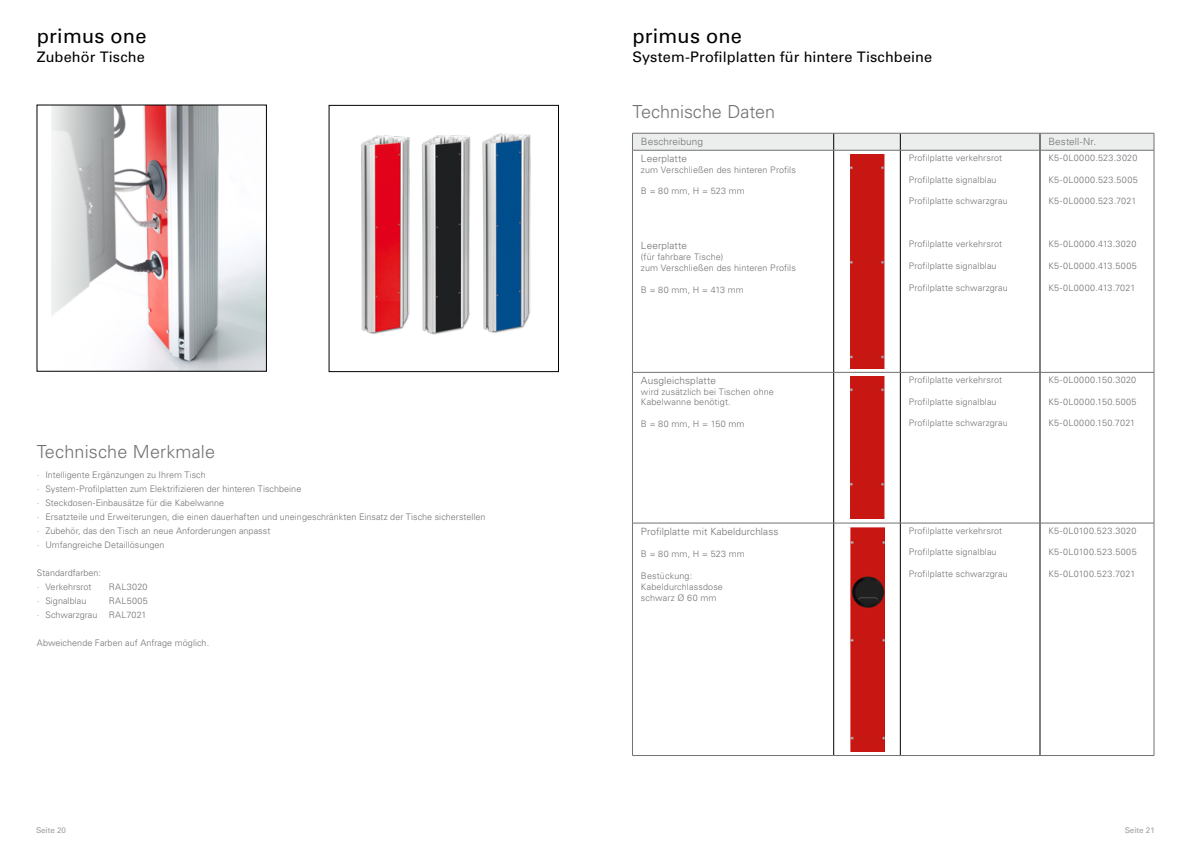
<style>
.page{position:relative;width:1191px;height:842px;background:#fff}
.page>*{position:absolute;margin:0;border:0;box-sizing:border-box;transform-origin:0 0}
.t1{font:20px "Univers LT Pro 55 Roman";letter-spacing:.01em;color:#000}
.t2{font:300 18px "Univers LT Pro 45";letter-spacing:.01em;color:#707172}
.t3{font:14.5px "Univers LT Pro 55 Roman";letter-spacing:.005em;color:#000}
.t4{font:300 10px "Univers LT Pro 45";letter-spacing:.01em;color:#707172}
.t5{font:300 9px/14px "Univers LT Pro 45";letter-spacing:.01em;color:#707172}
.t6{font:300 9px "Univers LT Pro 45";letter-spacing:.03em;color:#707172}
.t7{font:300 9px "Univers LT Pro 45";letter-spacing:.04em;color:#707172}
.t8{font:8px "Univers LT Pro 55 Roman";color:#9ea0a2}
</style>
<div class="page">
<hr style="left:833px;top:523px;width:1px;height:232px;background:#000">
<hr style="left:900px;top:523px;width:1px;height:232px;background:#000">
<hr style="left:1039px;top:523px;width:1px;height:232px;background:#000">
<hr style="left:833px;top:372px;width:1px;height:151px;background:#000">
<hr style="left:900px;top:372px;width:1px;height:151px;background:#000">
<hr style="left:1039px;top:372px;width:1px;height:151px;background:#000">
<hr style="left:833px;top:150px;width:1px;height:222px;background:#000">
<hr style="left:900px;top:150px;width:1px;height:222px;background:#000">
<hr style="left:1039px;top:150px;width:1px;height:222px;background:#000">
<svg style="left:632px;top:133px;width:522px;height:17px;background:#e3e4e4"></svg>
<hr style="left:632px;top:150px;width:201px;height:1px;background:#707172">
<hr style="left:632px;top:150px;width:1px;height:222px;background:#707172">
<hr style="left:833px;top:150px;width:67px;height:1px;background:#707172">
<hr style="left:900px;top:150px;width:140px;height:1px;background:#707172">
<hr style="left:1040px;top:150px;width:114px;height:1px;background:#707172">
<hr style="left:1153px;top:150px;width:1px;height:222px;background:#707172">
<hr style="left:632px;top:372px;width:201px;height:1px;background:#707172">
<hr style="left:632px;top:372px;width:1px;height:151px;background:#707172">
<hr style="left:833px;top:372px;width:67px;height:1px;background:#707172">
<hr style="left:900px;top:372px;width:140px;height:1px;background:#707172">
<hr style="left:1040px;top:372px;width:114px;height:1px;background:#707172">
<hr style="left:1153px;top:372px;width:1px;height:151px;background:#707172">
<hr style="left:632px;top:523px;width:201px;height:1px;background:#707172">
<hr style="left:632px;top:523px;width:1px;height:232px;background:#707172">
<hr style="left:833px;top:523px;width:67px;height:1px;background:#707172">
<hr style="left:900px;top:523px;width:140px;height:1px;background:#707172">
<hr style="left:1040px;top:523px;width:114px;height:1px;background:#707172">
<hr style="left:1153px;top:523px;width:1px;height:232px;background:#707172">
<hr style="left:632px;top:755px;width:201px;height:1px;background:#707172">
<hr style="left:833px;top:755px;width:67px;height:1px;background:#707172">
<hr style="left:900px;top:755px;width:140px;height:1px;background:#707172">
<hr style="left:1040px;top:755px;width:114px;height:1px;background:#707172">
<div style="left:850px;top:154px;width:34px;height:214px;background:#c81712"></div>
<div style="left:850px;top:377px;width:34px;height:142px;background:#c81712"></div>
<img style="left:850px;top:527px;width:34px;height:224px">
<img style="left:51px;top:107px;width:213px;height:262px">
<div style="left:329px;top:105px;width:229px;height:267px;border:1px solid #000"></div>
<img style="left:482px;top:133px;width:49px;height:201px">
<img style="left:421px;top:135px;width:50px;height:199px">
<img style="left:361px;top:135px;width:49px;height:200px">
<h1 class="t1" style="left:37px;top:24px;width:111px">primus one</h1>
<h3 class="t3" style="left:37px;top:48px;width:110px">Zubehör Tische</h3>
<h2 class="t2" style="left:37px;top:441px;width:180px">Technische Merkmale</h2>
<p class="t5" style="left:37px;top:468px;width:450px">· Intelligente Ergänzungen zu Ihrem Tisch<br>· System-Profilplatten zum Elektrifizieren der hinteren Tischbeine<br>· Steckdosen-Einbausätze für die Kabelwanne<br>· Ersatzteile und Erweiterungen, die einen dauerhaften und uneingeschränkten Einsatz der Tische sicherstellen · Zubehör, das den Tisch an neue Anforderungen anpasst<br>· Umfangreiche Detaillösungen</p>
<p class="t5" style="left:37px;top:566px;width:66px">Standardfarben: · Verkehrsrot</p>
<p class="t6" style="left:109px;top:581px;width:40px">RAL3020</p>
<p class="t5" style="left:37px;top:594px;width:51px">· Signalblau</p>
<p class="t6" style="left:109px;top:595px;width:40px">RAL5005</p>
<p class="t5" style="left:37px;top:608px;width:62px">· Schwarzgrau</p>
<p class="t5" style="left:109px;top:608px;width:39px">RAL7021</p>
<p class="t5" style="left:37px;top:636px;width:174px">Abweichende Farben auf Anfrage möglich.</p>
<h1 class="t1" style="left:632px;top:24px;width:111px">primus one</h1>
<h3 class="t3" style="left:632px;top:48px;width:301px">System-Profilplatten für hintere Tischbeine</h3>
<h2 class="t2" style="left:632px;top:101px;width:144px">Technische Daten</h2>
<p class="t4" style="left:641px;top:136px;width:64px">Beschreibung</p>
<p class="t4" style="left:1048px;top:136px;width:49px">Bestell-Nr.</p>
<p class="t4" style="left:641px;top:152px;width:48px">Leerplatte</p>
<p class="t5" style="left:641px;top:162px;width:156px">zum Verschließen des hinteren Profils</p>
<p class="t5" style="left:641px;top:184px;width:105px">B = 80 mm, H = 523 mm</p>
<p class="t5" style="left:909px;top:151px;width:95px">Profilplatte verkehrsrot</p>
<p class="t5" style="left:909px;top:172px;width:89px">Profilplatte signalblau</p>
<p class="t5" style="left:909px;top:194px;width:100px">Profilplatte schwarzgrau</p>
<p class="t5" style="left:909px;top:237px;width:95px">Profilplatte verkehrsrot</p>
<p class="t5" style="left:909px;top:259px;width:89px">Profilplatte signalblau</p>
<p class="t5" style="left:909px;top:280px;width:100px">Profilplatte schwarzgrau</p>
<p class="t6" style="left:1048px;top:152px;width:90px">K5-0L0000.523.3020</p>
<p class="t7" style="left:1048px;top:174px;width:91px">K5-0L0000.523.5005</p>
<p class="t6" style="left:1048px;top:196px;width:89px">K5-0L0000.523.7021</p>
<p class="t6" style="left:1048px;top:239px;width:89px">K5-0L0000.413.3020</p>
<p class="t7" style="left:1048px;top:260px;width:90px">K5-0L0000.413.5005</p>
<p class="t5" style="left:1048px;top:280px;width:88px">K5-0L0000.413.7021</p>
<p class="t4" style="left:641px;top:240px;width:48px">Leerplatte</p>
<p class="t5" style="left:641px;top:252px;width:156px;line-height:10.8px">(für fahrbare Tische)<br>zum Verschließen des hinteren Profils</p>
<p class="t5" style="left:641px;top:282px;width:104px">B = 80 mm, H = 413 mm</p>
<p class="t4" style="left:641px;top:374px;width:76px">Ausgleichsplatte</p>
<p class="t5" style="left:641px;top:386px;width:134px;line-height:10.8px">wird zusätzlich bei Tischen ohne<br>Kabelwanne benötigt.</p>
<p class="t5" style="left:641px;top:417px;width:105px">B = 80 mm, H = 150 mm</p>
<p class="t4" style="left:641px;top:525px;width:139px">Profilplatte mit Kabeldurchlass</p>
<p class="t5" style="left:641px;top:547px;width:105px">B = 80 mm, H = 523 mm</p>
<p class="t5" style="left:641px;top:570px;width:83px;line-height:10.8px">Bestückung:<br>Kabeldurchlassdose schwarz Ø 60 mm</p>
<p class="t5" style="left:909px;top:373px;width:95px">Profilplatte verkehrsrot</p>
<p class="t5" style="left:909px;top:394px;width:89px">Profilplatte signalblau</p>
<p class="t5" style="left:909px;top:416px;width:100px">Profilplatte schwarzgrau</p>
<p class="t5" style="left:909px;top:524px;width:95px">Profilplatte verkehrsrot</p>
<p class="t5" style="left:909px;top:545px;width:89px">Profilplatte signalblau</p>
<p class="t5" style="left:909px;top:567px;width:100px">Profilplatte schwarzgrau</p>
<p class="t7" style="left:1048px;top:374px;width:89px">K5-0L0000.150.3020</p>
<p class="t7" style="left:1048px;top:396px;width:90px">K5-0L0000.150.5005</p>
<p class="t6" style="left:1048px;top:418px;width:88px">K5-0L0000.150.7021</p>
<p class="t5" style="left:1048px;top:524px;width:89px">K5-0L0100.523.3020</p>
<p class="t6" style="left:1048px;top:547px;width:90px">K5-0L0100.523.5005</p>
<p class="t5" style="left:1048px;top:567px;width:88px">K5-0L0100.523.7021</p>
<p class="t8" style="left:36px;top:825px;width:32px">Seite 20</p>
<p class="t8" style="left:1124px;top:825px;width:32px">Seite 21</p>
</div>
